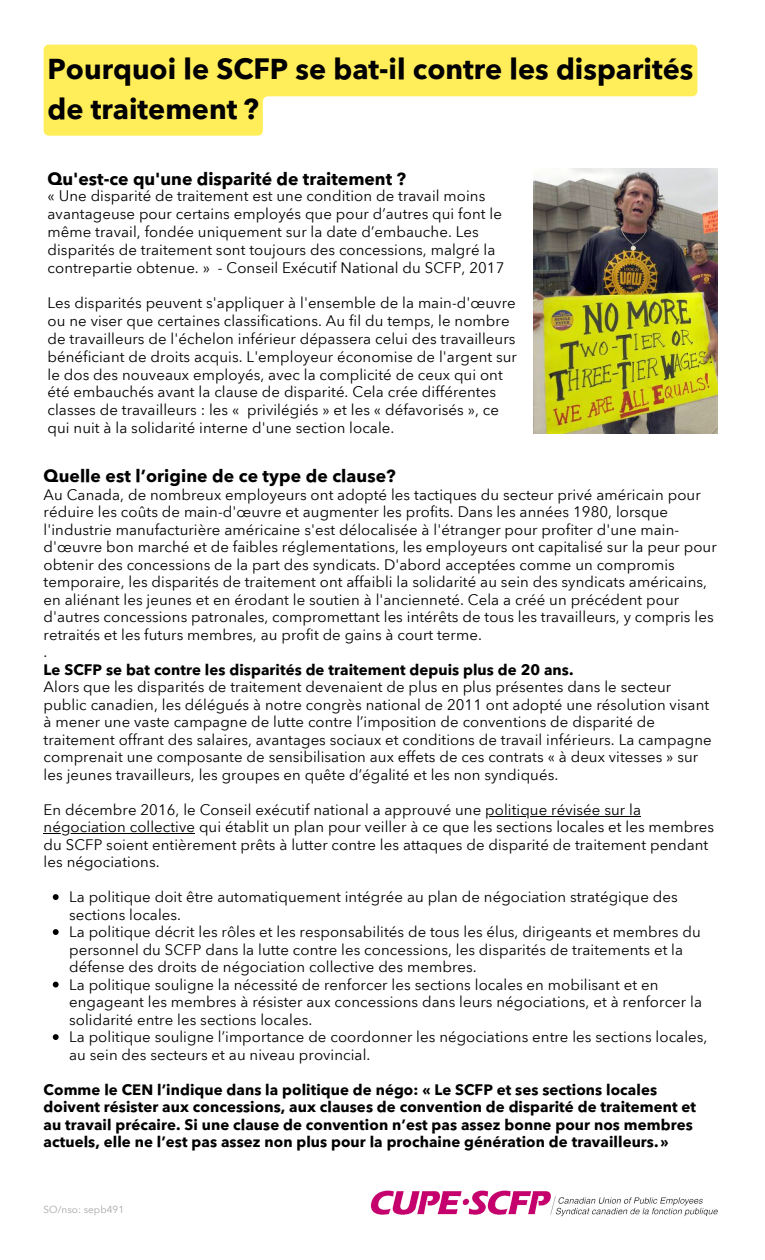
<style>
.page{position:relative;width:765px;height:1260px;background:#fff}
.page>*{position:absolute;margin:0;border:0;box-sizing:border-box;transform-origin:0 0}
.t1{font:700 28.75px/39.4px "Avenir Next Arabic";color:#000}
.t2{font:700 17.5px "Avenir Next Arabic";color:#000}
.t3{font:15px/17.5px "Avenir Next Arabic";letter-spacing:.005em;color:#000}
.t4{font:700 15px/17.5px "Avenir Next Arabic";letter-spacing:.005em;color:#000}
.t5{font:10px "Avenir Next Arabic";letter-spacing:.005em;color:#a6a6a6}
.s1{font-weight:700}
</style>
<div class="page">
<img style="left:533px;top:169px;width:184px;height:265px">
<hr style="left:485px;top:816px;width:156px;height:1px;background:#000">
<hr style="left:44px;top:833px;width:151px;height:1px;background:#000">
<svg style="left:53px;top:894px;width:6px;height:6px"></svg>
<svg style="left:53px;top:929px;width:6px;height:6px"></svg>
<svg style="left:53px;top:982px;width:6px;height:5px"></svg>
<svg style="left:53px;top:1034px;width:6px;height:6px"></svg>
<svg style="left:44px;top:45px;width:653px;height:91px;fill:#ffee59"></svg>
<img style="left:371px;top:1190px;width:347px;height:27px">
<p class="t1" style="left:48px;top:50px;width:647px">Pourquoi le SCFP se bat-il contre les disparités de traitement ?</p>
<h2 class="t2" style="left:48px;top:168px;width:360px">Qu'est-ce qu'une disparité de traitement ?</h2>
<h2 class="t3" style="left:48px;top:187px;width:458px">« Une disparité de traitement est une condition de travail moins avantageuse pour certains employés que pour d’autres qui font le même travail, fondée uniquement sur la date d’embauche. Les disparités de traitement sont toujours des concessions, malgré la contrepartie obtenue. » - Conseil Exécutif National du SCFP, 2017</h2>
<p class="t3" style="left:48px;top:294px;width:471px">Les disparités peuvent s'appliquer à l'ensemble de la main-d'œuvre ou ne viser que certaines classifications. Au fil du temps, le nombre de travailleurs de l'échelon inférieur dépassera celui des travailleurs bénéficiant de droits acquis. L'employeur économise de l'argent sur le dos des nouveaux employés, avec la complicité de ceux qui ont été embauchés avant la clause de disparité. Cela crée différentes classes de travailleurs : les « privilégiés » et les « défavorisés », ce qui nuit à la solidarité interne d'une section locale.</p>
<h3 class="t2" style="left:44px;top:466px;width:354px">Quelle est l’origine de ce type de clause?</h3>
<h3 class="t3" style="left:44px;top:486px;width:675px">Au Canada, de nombreux employeurs ont adopté les tactiques du secteur privé américain pour réduire les coûts de main-d'œuvre et augmenter les profits. Dans les années 1980, lorsque l'industrie manufacturière américaine s'est délocalisée à l'étranger pour profiter d'une main&shy;d'œuvre bon marché et de faibles réglementations, les employeurs ont capitalisé sur la peur pour obtenir des concessions de la part des syndicats. D'abord acceptées comme un compromis temporaire, les disparités de traitement ont affaibli la solidarité au sein des syndicats américains, en aliénant les jeunes et en érodant le soutien à l'ancienneté. Cela a créé un précédent pour d'autres concessions patronales, compromettant les intérêts de tous les travailleurs, y compris les retraités et les futurs membres, au profit de gains à court terme.<br>.<br><span class="s1">Le SCFP se bat contre les disparités de traitement depuis plus de 20 ans.<br></span>Alors que les disparités de traitement devenaient de plus en plus présentes dans le secteur public canadien, les délégués à notre congrès national de 2011 ont adopté une résolution visant à mener une vaste campagne de lutte contre l’imposition de conventions de disparité de traitement offrant des salaires, avantages sociaux et conditions de travail inférieurs. La campagne comprenait une composante de sensibilisation aux effets de ces contrats « à deux vitesses » sur les jeunes travailleurs, les groupes en quête d’égalité et les non syndiqués.</h3>
<h3 class="t3" style="left:44px;top:801px;width:599px">En décembre 2016, le Conseil exécutif national a approuvé une politique révisée sur la</h3>
<h3 class="t3" style="left:44px;top:819px;width:672px">négociation collective qui établit un plan pour veiller à ce que les sections locales et les membres du SCFP soient entièrement prêts à lutter contre les attaques de disparité de traitement pendant les négociations.</h3>
<h3 class="t3" style="left:69px;top:889px;width:610px">La politique doit être automatiquement intégrée au plan de négociation stratégique des sections locales.</h3>
<h3 class="t3" style="left:69px;top:924px;width:633px">La politique décrit les rôles et les responsabilités de tous les élus, dirigeants et membres du personnel du SCFP dans la lutte contre les concessions, les disparités de traitements et la</h3>
<p class="t3" style="left:69px;top:959px;width:634px">défense des droits de négociation collective des membres.<br>La politique souligne la nécessité de renforcer les sections locales en mobilisant et en engageant les membres à résister aux concessions dans leurs négociations, et à renforcer la</p>
<p class="t3" style="left:69px;top:1011px;width:640px">solidarité entre les sections locales.<br>La politique souligne l’importance de coordonner les négociations entre les sections locales, au sein des secteurs et au niveau provincial.</p>
<p class="t4" style="left:44px;top:1081px;width:654px">Comme le CEN l’indique dans la politique de négo: « Le SCFP et ses sections locales doivent résister aux concessions, aux clauses de convention de disparité de traitement et</p>
<p class="t4" style="left:44px;top:1116px;width:651px">au travail précaire. Si une clause de convention n’est pas assez bonne pour nos membres actuels, elle ne l’est pas assez non plus pour la prochaine génération de travailleurs.»</p>
<p class="t5" style="left:44px;top:1204px;width:82px">SO/nso: sepb491</p>
</div>
